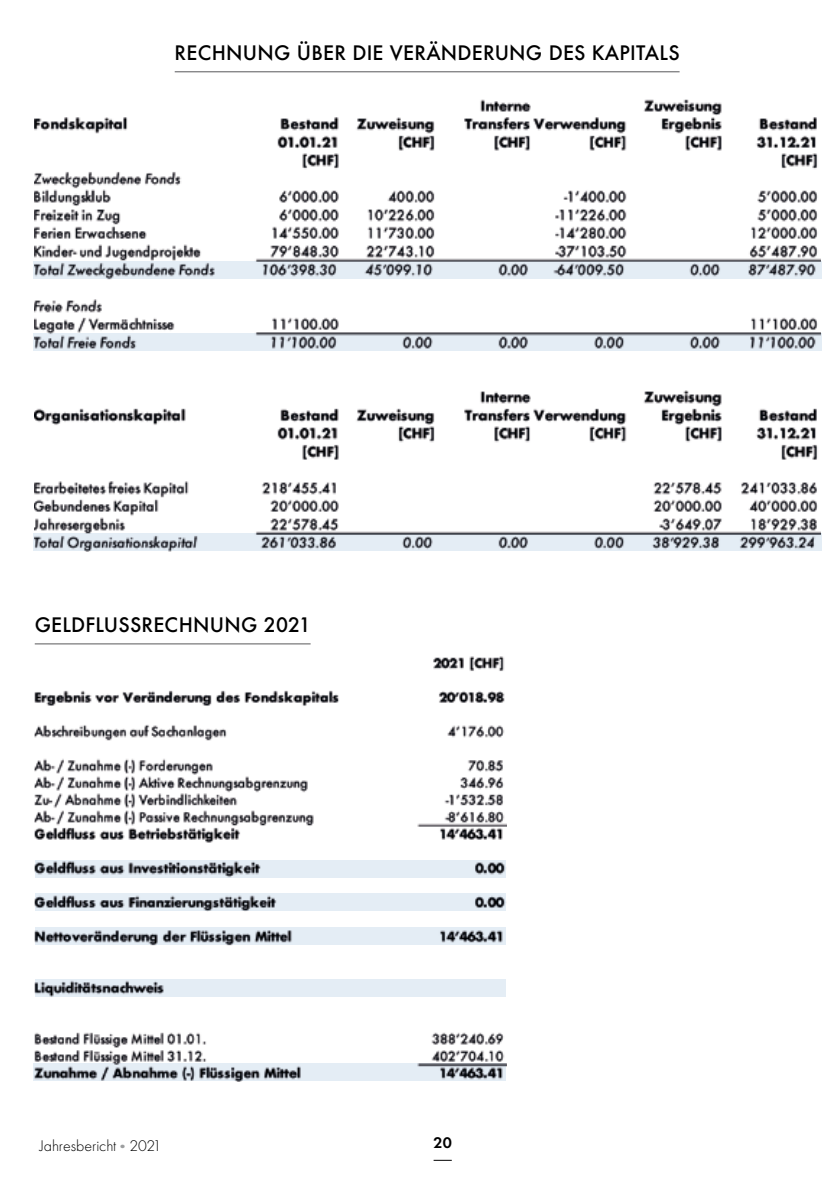
<style>
.page{position:relative;width:840px;height:1191px;background:#fff}
.page>*{position:absolute;margin:0;border:0;box-sizing:border-box;transform-origin:0 0}
.t1{font:500 19.4px "Futura";letter-spacing:.01em;color:#000}
.t2{font:300 16px "Futura PT";color:#000}
.t3{font:600 16px "Futura PT";color:#000}
</style>
<div class="page">
<hr style="left:175px;top:71px;width:504px;height:1px;background:#58585a">
<img style="left:34px;top:644px;width:472px;height:437px">
<img style="left:34px;top:99px;width:785px;height:452px">
<svg style="left:34px;top:261px;width:787px;height:17px;fill:#e3ecf4"></svg>
<hr style="left:35px;top:643px;width:275px;height:1px;background:#58585a">
<svg style="left:433px;top:1159px;width:18px;height:1px"></svg>
<svg style="left:35px;top:860px;width:470px;height:17px;fill:#e4edf5"></svg>
<svg style="left:35px;top:893px;width:470px;height:17px;fill:#e4edf5"></svg>
<svg style="left:35px;top:927px;width:470px;height:17px;fill:#e4edf5"></svg>
<svg style="left:35px;top:979px;width:470px;height:17px;fill:#e4edf5"></svg>
<svg style="left:33px;top:1062px;width:472px;height:18px;fill:#e4edf5"></svg>
<svg style="left:34px;top:333px;width:787px;height:18px;fill:#e4edf5"></svg>
<svg style="left:34px;top:533px;width:787px;height:17px;fill:#e1eaf2"></svg>
<p class="t1" style="left:174px;top:39px;width:506px">RECHNUNG ÜBER DIE VERÄNDERUNG DES KAPITALS</p>
<p class="t1" style="left:35px;top:611px;width:277px">GELDFLUSSRECHNUNG 2021</p>
<p class="t2" style="left:40px;top:1136px;width:123px">Jahresbericht <sup>.</sup> 2021</p>
<p class="t3" style="left:433px;top:1133px;width:20px">20</p>
</div>
